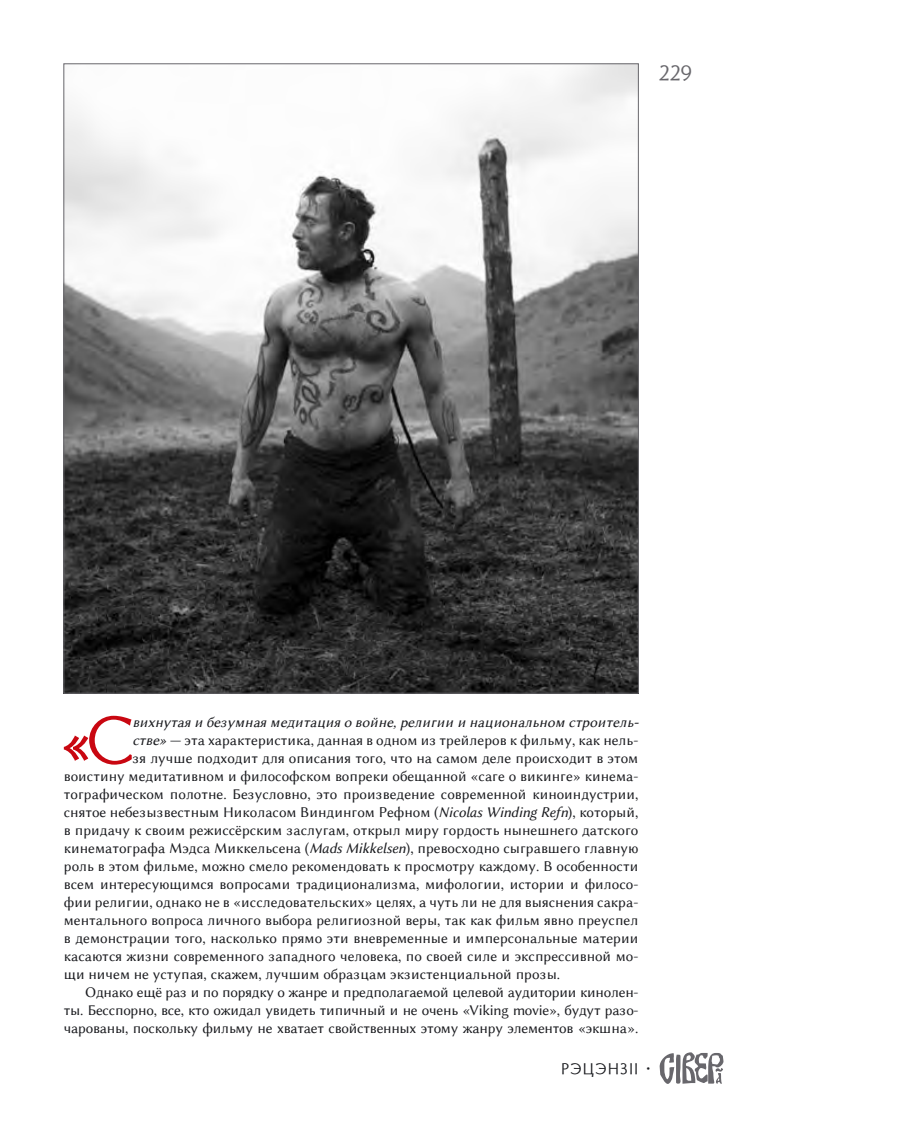
<style>
.page{position:relative;width:915px;height:1127px;background:#fff}
.page>*{position:absolute;margin:0;border:0;box-sizing:border-box;transform-origin:0 0}
.TEXT_Bukv{font:64.8px "Statut";color:#c90711}
.t1{font:21px "Statut";color:#68676c}
.TEXT_Bukv-2{font:15px "Lin Biolinum";color:#1b1c20}
.TEXT{font:15px/18px "Lin Biolinum";letter-spacing:-.015em;color:#1b1c20;text-align:justify}
.TEXT_Bukv-3{font:15px "Lin Biolinum I";color:#1b1c20}
.Kollont_R{font:15px "Statut";letter-spacing:.15em;color:#1b1c20}
.s1{font-family:"Lin Biolinum I"}
</style>
<div class="page">
<svg style="left:659px;top:1052px;width:64px;height:32px"></svg>
<img style="left:65px;top:65px;width:571px;height:626px">
<h2 class="t1" style="left:659px;top:60px;width:33px">229</h2>
<p class="TEXT_Bukv" style="left:64px;top:702px;width:70px">«С</p>
<p class="TEXT_Bukv-3" style="left:132px;top:713px;width:507px">вихнутая и безумная медитация о войне, религии и национальном строитель-</p>
<p class="TEXT_Bukv-2" style="left:132px;top:731px;width:507px"><span class="s1">стве»</span> — эта характеристика, данная в одном из трейлеров к фильму, как нель-</p>
<p class="TEXT_Bukv-2" style="left:132px;top:749px;width:507px">зя лучше подходит для описания того, что на самом деле происходит в этом</p>
<p class="TEXT_Bukv-2" style="left:64px;top:767px;width:576px">воистину медитативном и философском вопреки обещанной «саге о викинге» кинема-</p>
<p class="TEXT_Bukv-2" style="left:64px;top:785px;width:576px">тографическом полотне. Безусловно, это произведение современной киноиндустрии,</p>
<p class="TEXT_Bukv-2" style="left:64px;top:803px;width:576px">снятое небезызвестным Николасом Виндингом Рефном (<span class="s1">Nicolas Winding Refn</span>), который,</p>
<p class="TEXT_Bukv-2" style="left:64px;top:821px;width:576px">в придачу к своим режиссёрским заслугам, открыл миру гордость нынешнего датского</p>
<p class="TEXT_Bukv-2" style="left:64px;top:839px;width:576px">кинематографа Мэдса Миккельсена (<span class="s1">Mads Mikkelsen</span>), превосходно сыгравшего главную</p>
<p class="TEXT_Bukv-2" style="left:64px;top:857px;width:576px">роль в этом фильме, можно смело рекомендовать к просмотру каждому. В особенности</p>
<p class="TEXT_Bukv-2" style="left:64px;top:875px;width:576px">всем интересующимся вопросами традиционализма, мифологии, истории и филосо-</p>
<p class="TEXT_Bukv-2" style="left:64px;top:893px;width:576px">фии религии, однако не в «исследовательских» целях, а чуть ли не для выяснения сакра-</p>
<p class="TEXT_Bukv-2" style="left:64px;top:911px;width:576px">ментального вопроса личного выбора религиозной веры, так как фильм явно преуспел</p>
<p class="TEXT_Bukv-2" style="left:64px;top:929px;width:576px">в демонстрации того, насколько прямо эти вневременные и имперсональные материи</p>
<p class="TEXT_Bukv-2" style="left:64px;top:947px;width:576px">касаются жизни современного западного человека, по своей силе и экспрессивной мо-</p>
<p class="TEXT_Bukv-2" style="left:64px;top:965px;width:497px">щи ничем не уступая, скажем, лучшим образцам экзистенциальной прозы.</p>
<p class="TEXT" style="left:64px;top:983px;width:576px;text-indent:21px">Однако ещё раз и по порядку о жанре и предполагаемой целевой аудитории кинолен&shy;ты. Бесспорно, все, кто ожидал увидеть типичный и не очень «Viking movie», будут разо&shy;чарованы, поскольку фильму не хватает свойственных этому жанру элементов «экшна».</p>
<p class="Kollont_R" style="left:561px;top:1060px;width:90px">РЭЦЭНЗII •</p>
</div>
